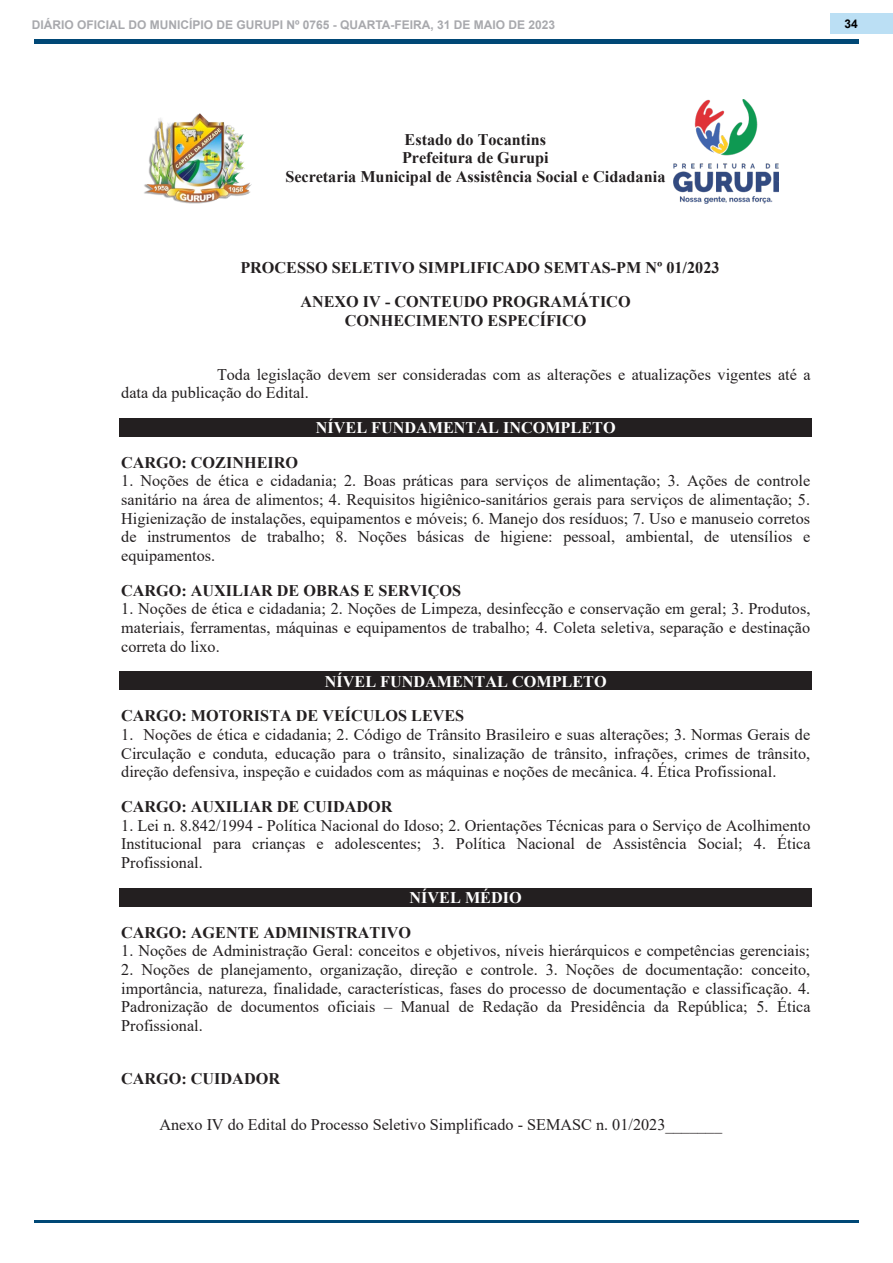
<style>
.page{position:relative;width:893px;height:1263px;background:#fff}
.page>*{position:absolute;margin:0;border:0;box-sizing:border-box;transform-origin:0 0}
.t1{font:16.2px/18.6px "Times New Roman";color:#231f20;text-align:justify}
.t2{font:700 16.2px/34.8px "Times New Roman";color:#231f20}
.t3{font:700 16.2px "Times New Roman";color:#fff}
.t4{font:700 12px "Arial";color:#a8a9ad}
.t5{font:700 12px "Arial";color:#000001}
.s1{color:#fff}
</style>
<div class="page">
<hr style="left:34px;top:1220px;width:825px;height:3px;background:#004876">
<div style="left:831px;top:13px;width:62px;height:21px;background:#bbdff4"></div>
<hr style="left:34px;top:40px;width:825px;height:4px;background:#004876">
<img style="left:673px;top:99px;width:105px;height:104px">
<img style="left:144px;top:113px;width:108px;height:90px">
<div style="left:119px;top:418px;width:693px;height:19px;background:#231f20"></div>
<div style="left:119px;top:671px;width:693px;height:19px;background:#231f20"></div>
<div style="left:119px;top:888px;width:693px;height:18px;background:#231f20"></div>
<p class="t4" style="left:32px;top:16px;width:525px">DIÁRIO OFICIAL DO MUNICÍPIO DE GURUPI Nº 0765 - QUARTA-FEIRA, 31 DE MAIO DE 2023</p>
<p class="t5" style="left:844px;top:15px;width:15px">34</p>
<p class="t2" style="left:285px;top:129px;width:382px;line-height:18.6px;text-align:center">Estado do Tocantins<br>Prefeitura de Gurupi<br>Secretaria Municipal de Assistência Social e Cidadania</p>
<p class="t2" style="left:300px;top:249px;width:421px;text-indent:-60px">PROCESSO SELETIVO SIMPLIFICADO SEMTAS-PM Nº 01/2023<br>ANEXO IV - CONTEUDO PROGRAMÁTICO</p>
<p class="t2" style="left:345px;top:303px;width:243px">CONHECIMENTO ESPECÍFICO</p>
<p class="t1" style="left:121px;top:364px;width:691px;text-indent:96px">Toda legislação devem ser consideradas com as alterações e atualizações vigentes até a data da publicação do Edital.</p>
<p class="t3" style="left:316px;top:416px;width:301px">NÍVEL FUNDAMENTAL INCOMPLETO</p>
<p class="t2" style="left:121px;top:445px;width:178px">CARGO: COZINHEIRO</p>
<p class="t1" style="left:121px;top:471px;width:690px">1. Noções de ética e cidadania; 2. Boas práticas para serviços de alimentação; 3. Ações de controle sanitário na área de alimentos; 4. Requisitos higiênico-sanitários gerais para serviços de alimentação; 5.<br>Higienização de instalações, equipamentos e móveis; 6. Manejo dos resíduos; 7. Uso e manuseio corretos de instrumentos de trabalho; 8. Noções básicas de higiene: pessoal, ambiental, de utensílios e equipamentos.</p>
<p class="t2" style="left:121px;top:572px;width:341px">CARGO: AUXILIAR DE OBRAS E SERVIÇOS</p>
<p class="t1" style="left:121px;top:599px;width:691px">1. Noções de ética e cidadania; 2. Noções de Limpeza, desinfecção e conservação em geral; 3. Produtos, materiais, ferramentas, máquinas e equipamentos de trabalho; 4. Coleta seletiva, separação e destinação correta do lixo.</p>
<p class="t2" style="left:121px;top:663px;width:487px;text-indent:204px"><span class="s1">NÍVEL FUNDAMENTAL COMPLETO<br></span>CARGO: MOTORISTA DE VEÍCULOS LEVES</p>
<p class="t1" style="left:121px;top:725px;width:690px">1. Noções de ética e cidadania; 2. Código de Trânsito Brasileiro e suas alterações; 3. Normas Gerais de Circulação e conduta, educação para o trânsito, sinalização de trânsito, infrações, crimes de trânsito, direção defensiva, inspeção e cuidados com as máquinas e noções de mecânica. 4. Ética Profissional.</p>
<p class="t2" style="left:121px;top:789px;width:273px">CARGO: AUXILIAR DE CUIDADOR</p>
<p class="t1" style="left:121px;top:815px;width:691px">1. Lei n. 8.842/1994 - Política Nacional do Idoso; 2. Orientações Técnicas para o Serviço de Acolhimento Institucional para crianças e adolescentes; 3. Política Nacional de Assistência Social; 4. Ética Profissional.</p>
<p class="t2" style="left:121px;top:879px;width:402px;text-indent:288px"><span class="s1">NÍVEL MÉDIO<br></span>CARGO: AGENTE ADMINISTRATIVO</p>
<p class="t1" style="left:121px;top:941px;width:690px">1. Noções de Administração Geral: conceitos e objetivos, níveis hierárquicos e competências gerenciais;</p>
<p class="t1" style="left:121px;top:960px;width:691px">2. Noções de planejamento, organização, direção e controle. 3. Noções de documentação: conceito, importância, natureza, finalidade, características, fases do processo de documentação e classificação. 4.<br>Padronização de documentos oficiais – Manual de Redação da Presidência da República; 5. Ética Profissional.</p>
<p class="t2" style="left:121px;top:1061px;width:160px">CARGO: CUIDADOR</p>
<p class="t1" style="left:159px;top:1114px;width:564px">Anexo IV do Edital do Processo Seletivo Simplificado - SEMASC n. 01/2023_______</p>
</div>
